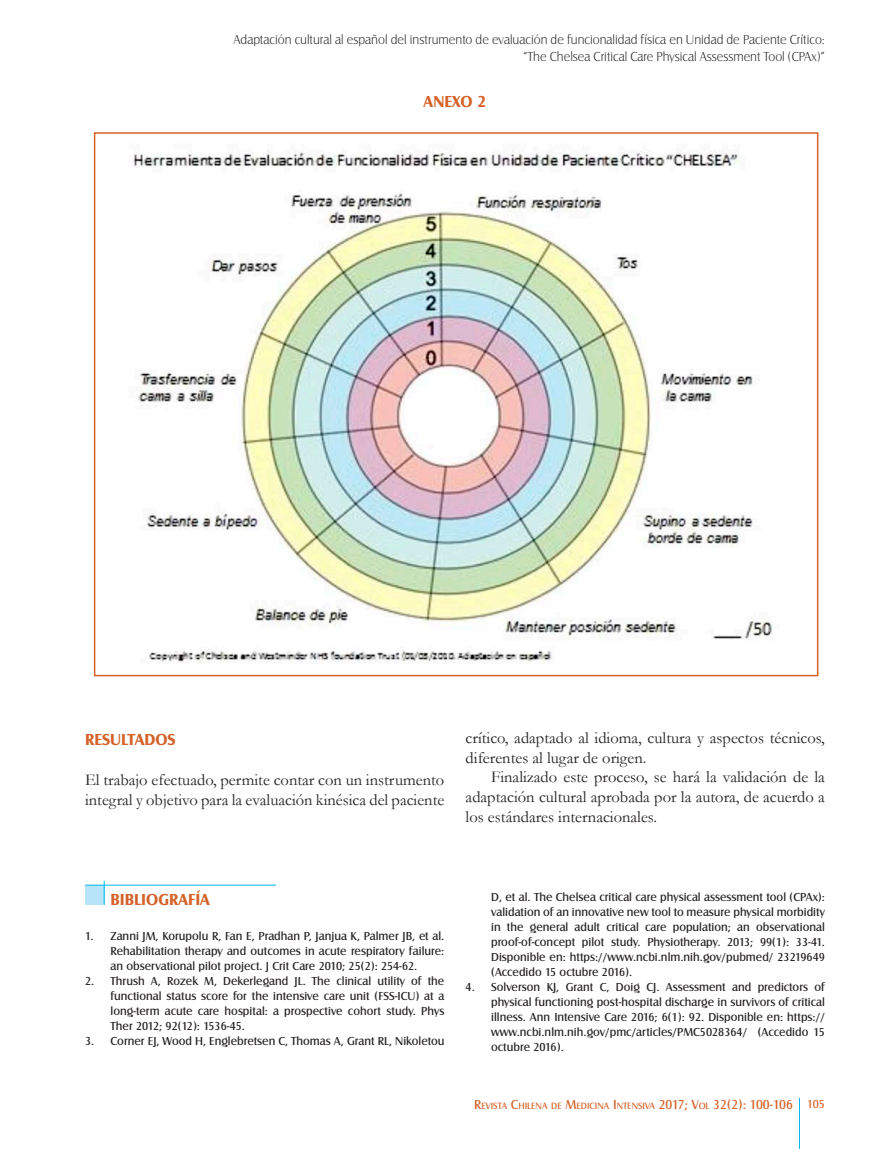
<style>
.page{position:relative;width:893px;height:1149px;background:#fff}
.page>*{position:absolute;margin:0;border:0;box-sizing:border-box;transform-origin:0 0}
.Parrafo_2{font:16.5px/19.8px "Garamond";color:#231f20}
.Texto{font:16.5px/19.8px "Garamond";color:#231f20;text-align:justify}
.SUBTITULO{font:700 16.5px "Castle T";color:#d46229}
.Cabezal_der{font:13.5px "Castle T Ligh";color:#231f20;scale:.95 1}
.Bibliografia{font:12px/15px "Castle T";color:#231f20;text-align:justify}
.t1{font:9.45px "Castle T";color:#d46229}
.s1{font-size:13.5px}
.s2{font-size:12px}
</style>
<div class="page">
<hr style="left:799px;top:1097px;width:1px;height:51px;background:#00b6f0">
<img style="left:133px;top:149px;width:641px;height:515px">
<div style="left:85px;top:884px;width:19px;height:20px;background:#b7e4f9"></div>
<hr style="left:85px;top:884px;width:191px;height:1px;background:#00b6f0">
<svg style="left:104px;top:880px;width:1px;height:24px"></svg>
<p class="Cabezal_der" style="left:234px;top:33px;width:624px">Adaptación cultural al español del instrumento de evaluación de funcionalidad física en Unidad de Paciente Crítico:</p>
<p class="Cabezal_der" style="left:523px;top:49px;width:319px">“The Chelsea Critical Care Physical Assessment Tool (CPAx)”</p>
<p class="SUBTITULO" style="left:424px;top:92px;width:64px">ANEXO 2</p>
<p class="SUBTITULO" style="left:85px;top:730px;width:92px">RESULTADOS</p>
<p class="Parrafo_2" style="left:85px;top:769px;width:361px">El trabajo efectuado, permite contar con un instrumento integral y objetivo para la evaluación kinésica del paciente</p>
<p class="Parrafo_2" style="left:466px;top:727px;width:361px">crítico, adaptado al idioma, cultura y aspectos técnicos, diferentes al lugar de origen.</p>
<p class="Texto" style="left:466px;top:766px;width:361px;text-indent:26px">Finalizado este proceso, se hará la validación de la adaptación cultural aprobada por la autora, de acuerdo a los estándares internacionales.</p>
<p class="SUBTITULO" style="left:111px;top:889px;width:101px">BIBLIOGRAFÍA</p>
<p class="Bibliografia" style="left:111px;top:927px;width:335px;text-indent:-26px">1. Zanni JM, Korupolu R, Fan E, Pradhan P, Janjua K, Palmer JB, et al.<br>Rehabilitation therapy and outcomes in acute respiratory failure: an observational pilot project. J Crit Care 2010; 25(2): 254-62.</p>
<p class="Bibliografia" style="left:111px;top:972px;width:335px;text-indent:-26px">2. Thrush A, Rozek M, Dekerlegand JL. The clinical utility of the functional status score for the intensive care unit (FSS-ICU) at a long-term acute care hospital: a prospective cohort study. Phys Ther 2012; 92(12): 1536-45.</p>
<p class="Bibliografia" style="left:85px;top:1032px;width:361px">3. Corner EJ, Wood H, Englebretsen C, Thomas A, Grant RL, Nikoletou</p>
<p class="Bibliografia" style="left:491px;top:889px;width:335px">D, et al. The Chelsea critical care physical assessment tool (CPAx): validation of an innovative new tool to measure physical morbidity in the general adult critical care population; an observational proof-of-concept pilot study. Physiotherapy. 2013; 99(1): 33-41.<br>Disponible en: https://www.ncbi.nlm.nih.gov/pubmed/ 23219649 (Accedido 15 octubre 2016).</p>
<p class="Bibliografia" style="left:491px;top:979px;width:335px;text-indent:-26px">4. Solverson KJ, Grant C, Doig CJ. Assessment and predictors of physical functioning post-hospital discharge in survivors of critical illness. Ann Intensive Care 2016; 6(1): 92. Disponible en: https:// www.ncbi.nlm.nih.gov/pmc/articles/PMC5028364/ (Accedido 15 octubre 2016).</p>
<p class="t1" style="left:474px;top:1099px;width:352px"><span class="s1">R</span>EVISTA <span class="s1">C</span>HILENA DE <span class="s1">M</span>EDICINA <span class="s1">I</span> NTENSIVA <span class="s1">2017; V</span>OL <span class="s1">32(2): 100-106</span> <span class="s2">105</span></p>
</div>
